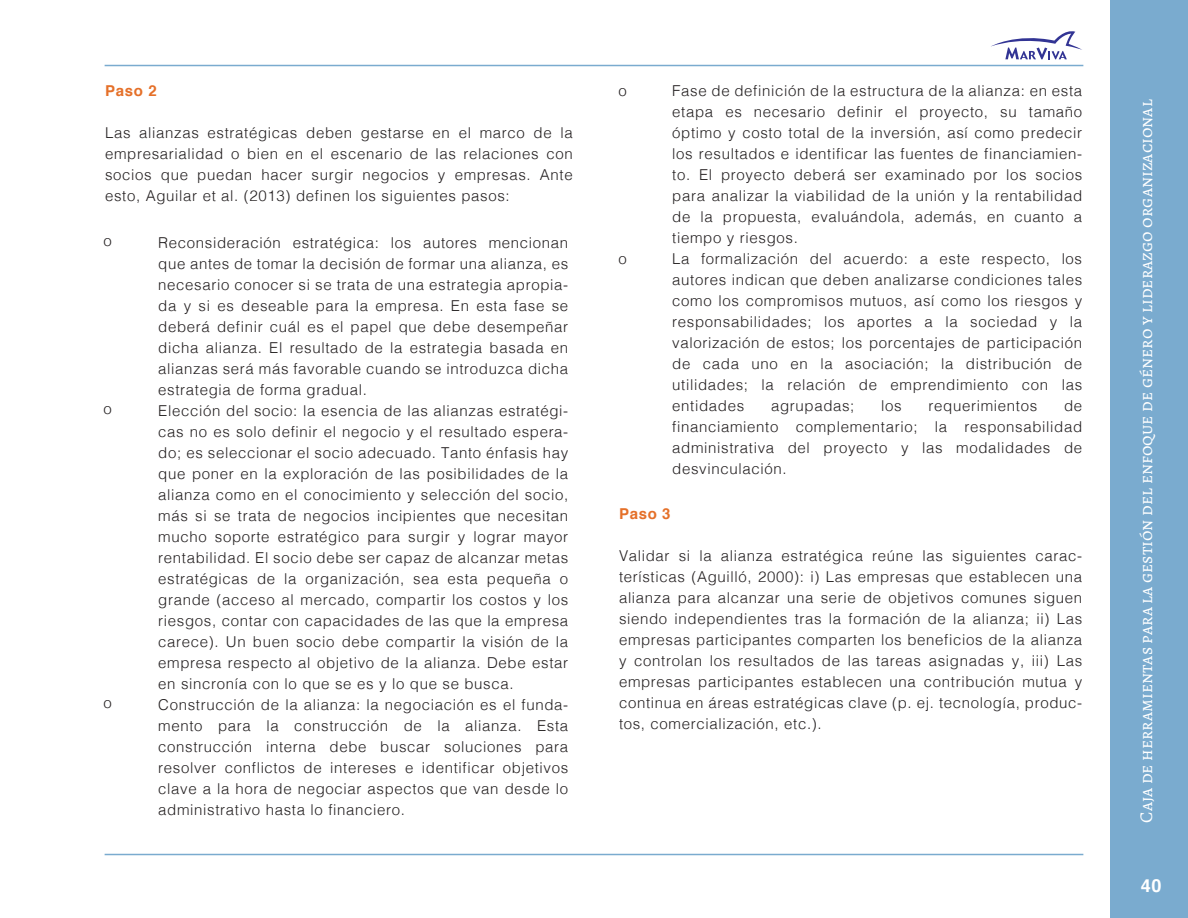
<style>
.page{position:relative;width:1188px;height:918px;background:#fff}
.page>*{position:absolute;margin:0;border:0;box-sizing:border-box;transform-origin:0 0}
.t1{font:18px "Alegreya SC";color:#fff}
.t2{font:700 18px "Helvetica";color:#fff}
.t3{font:300 15px/21px "Helvetica";letter-spacing:.045em;color:#231f20;text-align:justify}
.t4{font:700 15px "Helvetica";letter-spacing:.045em;color:#e57029}
</style>
<div class="page">
<div style="left:1111px;top:0;width:77px;height:918px;background:#7aabcf"></div>
<hr style="left:105px;top:65px;width:978px;height:1px;background:#7aabcf">
<hr style="left:105px;top:854px;width:978px;height:1px;background:#7aabcf">
<svg style="left:991px;top:31px;width:91px;height:28px"></svg>
<p class="t4" style="left:105px;top:79px;width:53px">Paso 2</p>
<p class="t3" style="left:105px;top:122px;width:469px">Las alianzas estratégicas deben gestarse en el marco de la empresarialidad o bien en el escenario de las relaciones con socios que puedan hacer surgir negocios y empresas. Ante esto, Aguilar et al. (2013) definen los siguientes pasos:</p>
<p class="t3" style="left:103px;top:229px;width:10px">o</p>
<p class="t3" style="left:103px;top:397px;width:10px">o</p>
<p class="t3" style="left:103px;top:691px;width:10px">o</p>
<p class="t3" style="left:158px;top:231px;width:412px;text-align:left">Reconsideración estratégica: los autores mencionan que antes de tomar la decisión de formar una alianza, es necesario conocer si se trata de una estrategia apropia&shy;da y si es deseable para la empresa. En esta fase se deberá definir cuál es el papel que debe desempeñar dicha alianza. El resultado de la estrategia basada en alianzas será más favorable cuando se introduzca dicha estrategia de forma gradual.<br>Elección del socio: la esencia de las alianzas estratégi&shy;cas no es solo definir el negocio y el resultado espera&shy;do; es seleccionar el socio adecuado. Tanto énfasis hay que poner en la exploración de las posibilidades de la alianza como en el conocimiento y selección del socio, más si se trata de negocios incipientes que necesitan mucho soporte estratégico para surgir y lograr mayor rentabilidad. El socio debe ser capaz de alcanzar metas estratégicas de la organización, sea esta pequeña o grande (acceso al mercado, compartir los costos y los riesgos, contar con capacidades de las que la empresa carece). Un buen socio debe compartir la visión de la empresa respecto al objetivo de la alianza. Debe estar en sincronía con lo que se es y lo que se busca.<br>Construcción de la alianza: la negociación es el funda&shy;mento para la construcción de la alianza. Esta construcción interna debe buscar soluciones para resolver conflictos de intereses e identificar objetivos clave a la hora de negociar aspectos que van desde lo administrativo hasta lo financiero.</p>
<p class="t3" style="left:619px;top:79px;width:10px">o</p>
<p class="t3" style="left:619px;top:247px;width:10px">o</p>
<p class="t3" style="left:672px;top:79px;width:412px;text-align:left">Fase de definición de la estructura de la alianza: en esta etapa es necesario definir el proyecto, su tamaño óptimo y costo total de la inversión, así como predecir los resultados e identificar las fuentes de financiamien&shy;to. El proyecto deberá ser examinado por los socios para analizar la viabilidad de la unión y la rentabilidad de la propuesta, evaluándola, además, en cuanto a tiempo y riesgos.<br>La formalización del acuerdo: a este respecto, los autores indican que deben analizarse condiciones tales como los compromisos mutuos, así como los riesgos y responsabilidades; los aportes a la sociedad y la valorización de estos; los porcentajes de participación de cada uno en la asociación; la distribución de utilidades; la relación de emprendimiento con las entidades</p>
<p class="t3" style="left:672px;top:394px;width:411px;text-indent:392px">de financiamiento complementario; la responsabilidad administrativa del proyecto y las modalidades de desvinculación.</p>
<p class="t3" style="left:771px;top:394px;width:85px">agrupadas;</p>
<p class="t3" style="left:881px;top:394px;width:22px">los</p>
<p class="t3" style="left:929px;top:394px;width:110px">requerimientos</p>
<p class="t4" style="left:619px;top:502px;width:53px">Paso 3</p>
<p class="t3" style="left:619px;top:545px;width:465px">Validar si la alianza estratégica reúne las siguientes carac&shy;terísticas (Aguilló, 2000): i) Las empresas que establecen una alianza para alcanzar una serie de objetivos comunes siguen siendo independientes tras la formación de la alianza; ii) Las empresas participantes comparten los beneficios de la alianza y controlan los resultados de las tareas asignadas y, iii) Las empresas participantes establecen una contribución mutua y continua en áreas estratégicas clave (p. ej. tecnología, produc&shy;tos, comercialización, etc.).</p>
<p class="t1" style="left:1135px;top:823px;width:725px;rotate:-90deg">Caja de herramientas para la gestión del enfoque de género y liderazgo organizacional</p>
<p class="t2" style="left:1141px;top:871px;width:22px">40</p>
</div>
